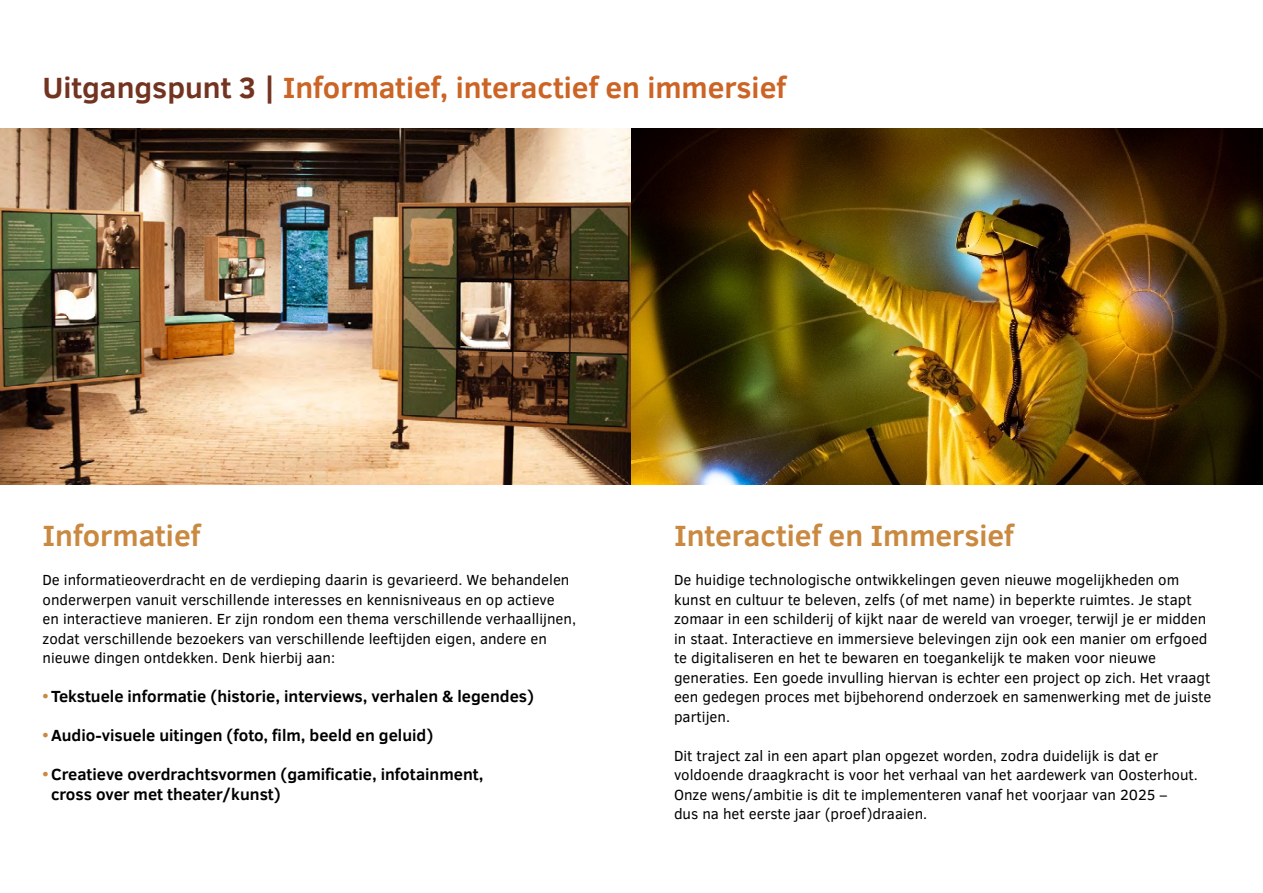
<style>
.page{position:relative;width:1263px;height:893px;background:#fff}
.page>*{position:absolute;margin:0;border:0;box-sizing:border-box;transform-origin:0 0}
.t1{font:700 30px "Clear Sans";color:#cb6424}
.t2{font:700 30px "Clear Sans";color:#ca8940}
.t3{font:700 16.5px/19.5px "Clear Sans";color:#000}
.t4{font:15px/19.5px "Clear Sans";color:#000}
.s1{color:#733321}
.s2{color:#ca8940}
</style>
<div class="page">
<img style="left:0;top:129px;width:1263px;height:356px">
<h1 class="t1" style="left:43px;top:65px;width:745px"><span class="s1">Uitgangspunt 3 |</span> Informatief, interactief en immersief</h1>
<h1 class="t2" style="left:43px;top:514px;width:159px">Informatief</h1>
<p class="t4" style="left:43px;top:570px;width:535px">De informatieoverdracht en de verdieping daarin is gevarieerd. We behandelen onderwerpen vanuit verschillende interesses en kennisniveaus en op actieve<br>en interactieve manieren. Er zijn rondom een thema verschillende verhaallijnen, zodat verschillende bezoekers van verschillende leeftijden eigen, andere en nieuwe dingen ontdekken. Denk hierbij aan:</p>
<p class="t3" style="left:43px;top:686px;width:493px"><span class="s2">•</span>Tekstuele informatie (historie, interviews, verhalen &amp; legendes)</p>
<p class="t3" style="left:43px;top:725px;width:392px"><span class="s2">•</span>Audio-visuele uitingen (foto, film, beeld en geluid)</p>
<p class="t3" style="left:51px;top:764px;width:434px;text-indent:-8px"><span class="s2">•</span>Creatieve overdrachtsvormen (gamificatie, infotainment, cross over met theater/kunst)</p>
<h1 class="t2" style="left:674px;top:514px;width:341px">Interactief en Immersief</h1>
<p class="t4" style="left:674px;top:570px;width:539px">De huidige technologische ontwikkelingen geven nieuwe mogelijkheden om kunst en cultuur te beleven, zelfs (of met name) in beperkte ruimtes. Je stapt zomaar in een schilderij of kijkt naar de wereld van vroeger, terwijl je er midden in staat. Interactieve en immersieve belevingen zijn ook een manier om erfgoed te digitaliseren en het te bewaren en toegankelijk te maken voor nieuwe generaties. Een goede invulling hiervan is echter een project op zich. Het vraagt een gedegen proces met bijbehorend onderzoek en samenwerking met de juiste partijen.</p>
<p class="t4" style="left:674px;top:745px;width:525px">Dit traject zal in een apart plan opgezet worden, zodra duidelijk is dat er voldoende draagkracht is voor het verhaal van het aardewerk van Oosterhout.<br>Onze wens/ambitie is dit te implementeren vanaf het voorjaar van 2025 –<br>dus na het eerste jaar (proef)draaien.</p>
</div>
